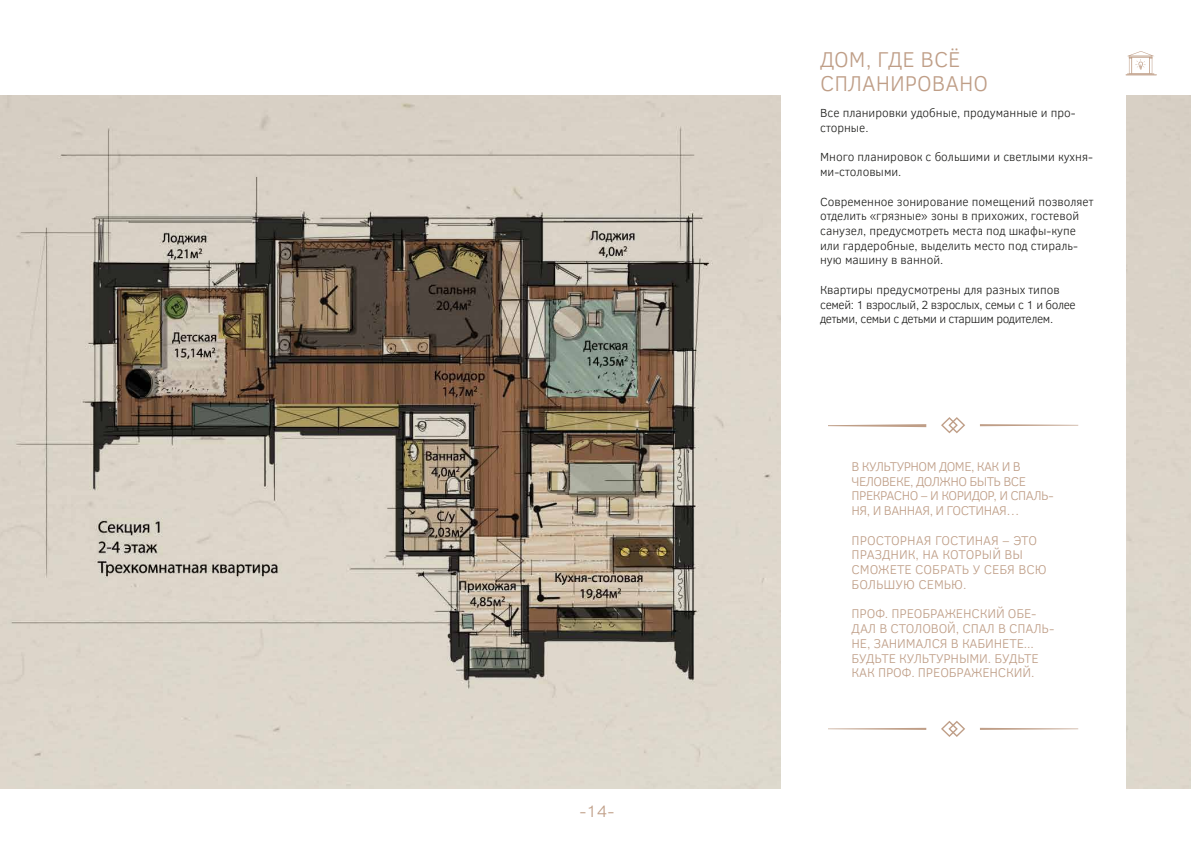
<style>
.page{position:relative;width:1191px;height:842px;background:#fff}
.page>*{position:absolute;margin:0;border:0;box-sizing:border-box;transform-origin:0 0}
.t1{font:300 22px/24px "Clear Sans";color:#bf9e87}
.t2{font:300 17px "Clear Sans";color:#bf9e87}
.t3{font:300 13px/14.7px "Clear Sans";letter-spacing:-.01em;color:#bf9e87}
.t4{font:300 13px/14.7px "Clear Sans";letter-spacing:-.04em;color:#bf9e87}
.t5{font:300 12px/14.7px "Clear Sans";color:#1d1d1b}
.t6{font:300 12px/14.7px "Clear Sans";letter-spacing:-.03em;color:#1d1d1b}
</style>
<div class="page">
<img style="left:0;top:95px;width:1191px;height:693px">
<div style="left:781px;top:74px;width:344px;height:721px;background:#fff"></div>
<svg style="left:941px;top:721px;width:24px;height:16px"></svg>
<svg style="left:980px;top:728px;width:98px;height:2px"></svg>
<svg style="left:828px;top:728px;width:98px;height:2px"></svg>
<svg style="left:941px;top:417px;width:24px;height:16px"></svg>
<svg style="left:980px;top:424px;width:98px;height:2px"></svg>
<svg style="left:828px;top:424px;width:98px;height:3px"></svg>
<hr style="left:1125px;top:74px;width:31px;height:1px;background:#bf9e87">
<hr style="left:1126px;top:75px;width:30px;height:1px;background:#bf9e87">
<svg style="left:1126px;top:51px;width:28px;height:24px"></svg>
<h2 class="t2" style="left:579px;top:800px;width:36px">-14-</h2>
<h1 class="t1" style="left:820px;top:47px;width:169px">ДОМ, ГДЕ ВСЁ<br>СПЛАНИРОВАНО</h1>
<p class="t5" style="left:820px;top:106px;width:257px">Все планировки удобные, продуманные и про&shy;сторные.</p>
<p class="t5" style="left:820px;top:150px;width:274px">Много планировок с большими и светлыми кухня&shy;ми-столовыми.</p>
<p class="t5" style="left:820px;top:194px;width:275px">Современное зонирование помещений позволяет отделить «грязные» зоны в прихожих, гостевой санузел, предусмотреть места под шкафы-купе или гардеробные, выделить место под стираль&shy;ную машину в ванной.</p>
<p class="t6" style="left:820px;top:282px;width:257px">Квартиры предусмотрены для разных типов семей: 1 взрослый, 2 взрослых, семьи с 1 и более детьми, семьи с детьми и старшим родителем.</p>
<p class="t4" style="left:851px;top:459px;width:204px">В КУЛЬТУРНОМ ДОМЕ, КАК И В<br>ЧЕЛОВЕКЕ, ДОЛЖНО БЫТЬ ВСЕ<br>ПРЕКРАСНО – И КОРИДОР, И СПАЛЬ-<br>НЯ, И ВАННАЯ, И ГОСТИНАЯ…</p>
<p class="t3" style="left:851px;top:533px;width:196px">ПРОСТОРНАЯ ГОСТИНАЯ – ЭТО<br>ПРАЗДНИК, НА КОТОРЫЙ ВЫ<br>СМОЖЕТЕ СОБРАТЬ У СЕБЯ ВСЮ<br>БОЛЬШУЮ СЕМЬЮ.</p>
<p class="t3" style="left:851px;top:606px;width:204px">ПРОФ. ПРЕОБРАЖЕНСКИЙ ОБЕ-<br>ДАЛ В СТОЛОВОЙ, СПАЛ В СПАЛЬ-<br>НЕ, ЗАНИМАЛСЯ В КАБИНЕТЕ...<br>БУДЬТЕ КУЛЬТУРНЫМИ. БУДЬТЕ<br>КАК ПРОФ. ПРЕОБРАЖЕНСКИЙ.</p>
</div>
